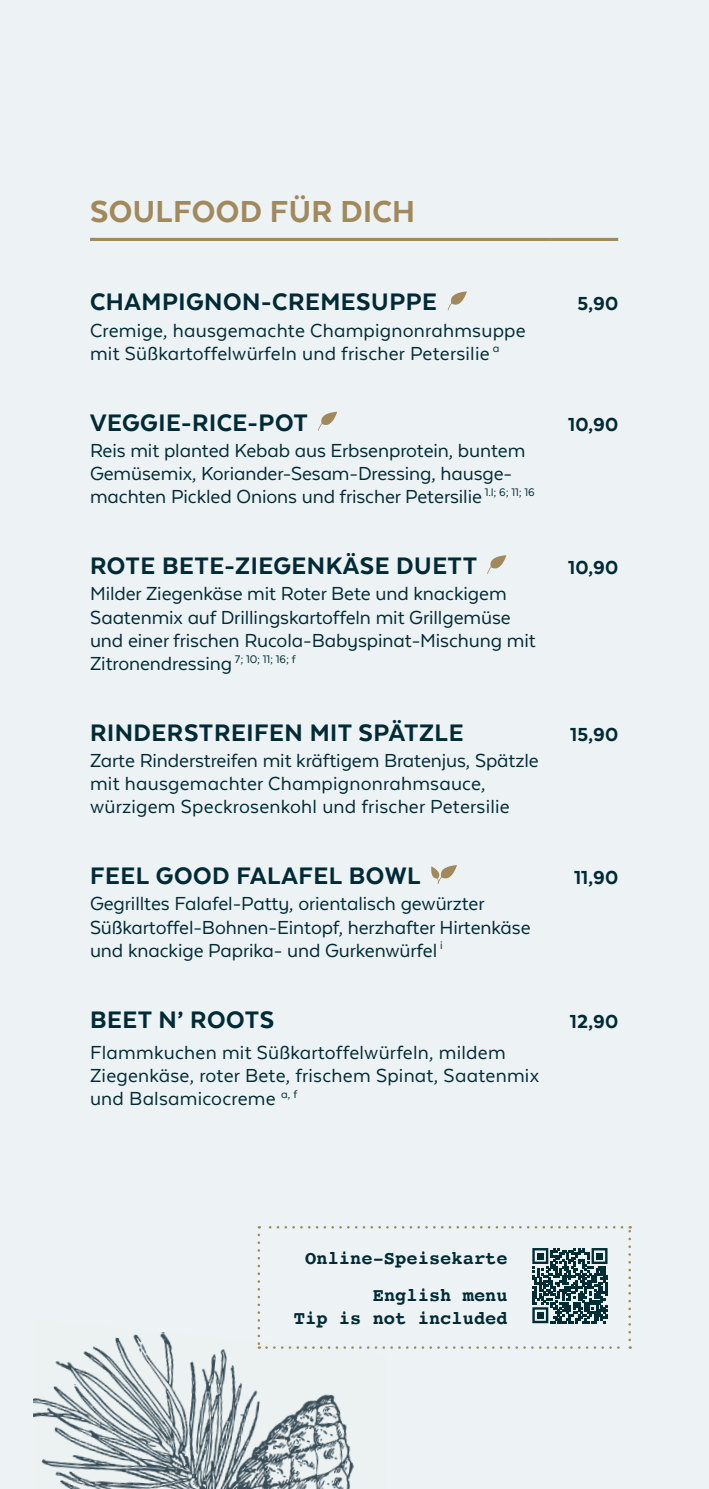
<style>
.page{position:relative;width:709px;height:1489px;background:#fff}
.page>*{position:absolute;margin:0;border:0;box-sizing:border-box;transform-origin:0 0}
.Fließtext_XS{font:800 35px "Texta Alt";letter-spacing:.01em;color:#a1895c}
.Gericht{font:800 27.5px "Texta Alt";letter-spacing:.02em;color:#002a35}
.Fließtext_XS-2{font:21.75px/23px "Texta Alt";letter-spacing:-.005em;color:#002a35}
.Fließtext_XS-3{font:800 21.75px "Texta Alt";letter-spacing:.01em;color:#002a35}
.t1{font:700 18.75px "Courier";color:#002a35}
</style>
<div class="page">
<div style="left:0;top:0;width:709px;height:1488px;background:#edf3f4"></div>
<img style="left:33px;top:1332px;width:352px;height:156px">
<hr style="left:90px;top:238px;width:461px;height:3px;background:#a1895c">
<hr style="left:551px;top:238px;width:67px;height:3px;background:#a1895c">
<svg style="left:448px;top:291px;width:19px;height:19px"></svg>
<svg style="left:318px;top:412px;width:19px;height:18px"></svg>
<svg style="left:487px;top:555px;width:19px;height:19px"></svg>
<svg style="left:431px;top:865px;width:26px;height:19px"></svg>
<svg style="left:532px;top:1248px;width:75px;height:74px"></svg>
<div style="left:537px;top:1252px;width:7px;height:7px;background:#002d34"></div>
<div style="left:596px;top:1252px;width:7px;height:7px;background:#002d34"></div>
<div style="left:537px;top:1311px;width:7px;height:7px;background:#002d34"></div>
<svg style="left:257px;top:1234px;width:3px;height:114px"></svg>
<svg style="left:266px;top:1346px;width:364px;height:2px"></svg>
<svg style="left:628px;top:1226px;width:3px;height:113px"></svg>
<svg style="left:259px;top:1226px;width:363px;height:2px"></svg>
<p class="Fließtext_XS" style="left:90px;top:193px;width:326px">SOULFOOD FÜR DICH</p>
<p class="Gericht" style="left:90px;top:288px;width:348px">CHAMPIGNON-CREMESUPPE</p>
<p class="Fließtext_XS-3" style="left:577px;top:292px;width:42px">5,90</p>
<p class="Fließtext_XS-2" style="left:90px;top:318px;width:437px">Cremige, hausgemachte Champignonrahmsuppe mit Süßkartoffelwürfeln und frischer Petersilie <sup>a</sup></p>
<p class="Gericht" style="left:90px;top:408px;width:219px">VEGGIE-RICE-POT</p>
<p class="Fließtext_XS-3" style="left:568px;top:413px;width:52px">10,90</p>
<p class="Fließtext_XS-2" style="left:90px;top:438px;width:446px">Reis mit planted Kebab aus Erbsenprotein, buntem<br>Gemüsemix, Koriander-Sesam-Dressing, hausge&shy;machten Pickled Onions und frischer Petersilie <sup>1.I;</sup> <sup>6;</sup> <sup>11;</sup> <sup>16</sup></p>
<p class="Gericht" style="left:90px;top:551px;width:388px">ROTE BETE-ZIEGENKÄSE DUETT</p>
<p class="Fließtext_XS-3" style="left:568px;top:556px;width:52px">10,90</p>
<p class="Fließtext_XS-2" style="left:90px;top:582px;width:447px">Milder Ziegenkäse mit Roter Bete und knackigem Saatenmix auf Drillingskartoffeln mit Grillgemüse und einer frischen Rucola-Babyspinat-Mischung mit Zitronendressing <sup>7;</sup> <sup>10;</sup> <sup>11;</sup> <sup>16;</sup> <sup>f</sup></p>
<p class="Gericht" style="left:90px;top:718px;width:375px">RINDERSTREIFEN MIT SPÄTZLE</p>
<p class="Fließtext_XS-3" style="left:570px;top:722px;width:49px">15,90</p>
<p class="Fließtext_XS-2" style="left:90px;top:748px;width:450px">Zarte Rinderstreifen mit kräftigem Bratenjus, Spätzle mit hausgemachter Champignonrahmsauce, würzigem Speckrosenkohl und frischer Petersilie</p>
<p class="Gericht" style="left:90px;top:861px;width:332px">FEEL GOOD FALAFEL BOWL</p>
<p class="Fließtext_XS-3" style="left:574px;top:866px;width:46px">11,90</p>
<p class="Fließtext_XS-2" style="left:90px;top:892px;width:442px">Gegrilltes Falafel-Patty, orientalisch gewürzter<br>Süßkartoffel-Bohnen-Eintopf, herzhafter Hirtenkäse und knackige Paprika- und Gurkenwürfel <sup>i</sup></p>
<p class="Gericht" style="left:90px;top:1005px;width:186px">BEET N’ ROOTS</p>
<p class="Fließtext_XS-3" style="left:570px;top:1009px;width:50px">12,90</p>
<p class="Fließtext_XS-2" style="left:90px;top:1040px;width:450px">Flammkuchen mit Süßkartoffelwürfeln, mildem<br>Ziegenkäse, roter Bete, frischem Spinat, Saatenmix und Balsamicocreme <sup>a,</sup> <sup>f</sup></p>
<p class="t1" style="left:305px;top:1243px;width:204px">Online-Speisekarte</p>
<p class="t1" style="left:373px;top:1279px;width:136px">English menu</p>
<p class="t1" style="left:294px;top:1302px;width:215px">Tip is not included</p>
</div>
